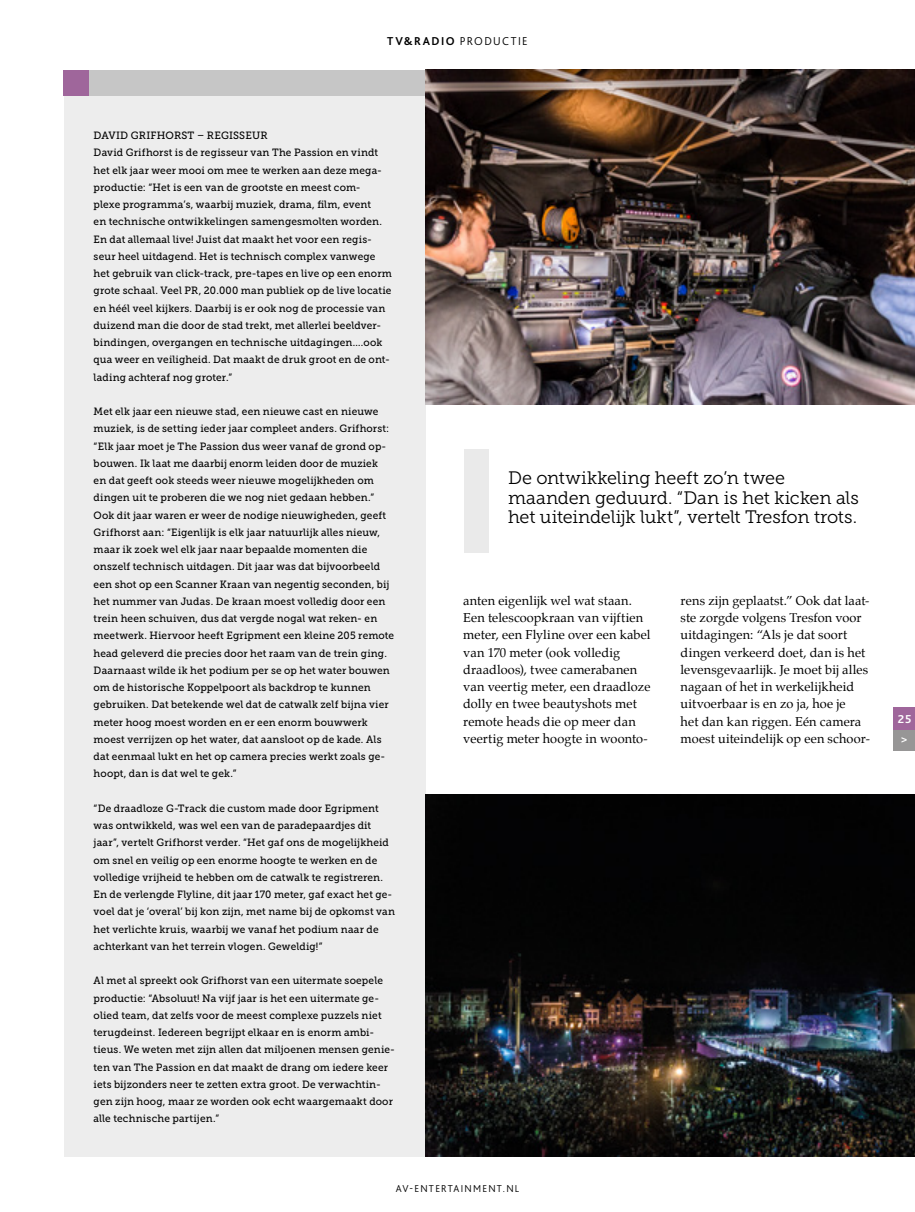
<style>
.page{position:relative;width:915px;height:1212px;background:#fff}
.page>*{position:absolute;margin:0;border:0;box-sizing:border-box;transform-origin:0 0}
.t1{font:18px/19.5px "Museo Slab 300";letter-spacing:-.01em;color:#000}
.t2{font:12.75px/17.2px "Palatino";letter-spacing:.005em;color:#000}
.t3{font:300 12px "Bliss 2";letter-spacing:.12em;color:#000}
.t4{font:700 12px/20.7px "Bliss 2";color:#fff}
.t5{font:10.5px/17.2px "Museo Slab 500";letter-spacing:.015em;color:#000;scale:.96 1}
.t6{font:10.5px/17.2px "Museo Slab 500";letter-spacing:.015em;color:#000}
.t7{font:300 10.5px "Bliss 2";letter-spacing:.125em;color:#000}
.s1{font-weight:700}
</style>
<div class="page">
<div style="left:64px;top:71px;width:361px;height:1086px;background:#ededed"></div>
<div style="left:64px;top:70px;width:361px;height:25px;background:#c6c6c6"></div>
<img style="left:425px;top:70px;width:489px;height:335px">
<img style="left:425px;top:794px;width:489px;height:363px">
<div style="left:64px;top:70px;width:25px;height:25px;background:#9f669b"></div>
<div style="left:893px;top:728px;width:21px;height:22px;background:#979696"></div>
<div style="left:893px;top:707px;width:21px;height:22px;background:#9f669b"></div>
<div style="left:464px;top:449px;width:24px;height:104px;background:#eaeaea"></div>
<p class="t3" style="left:387px;top:33px;width:142px"><span class="s1">TV&amp;RADIO</span> PRODUCTIE</p>
<p class="t6" style="left:94px;top:127px;width:300px">DAVID GRIFHORST – REGISSEUR<br>David Grifhorst is de regisseur van The Passion en vindt het elk jaar weer mooi om mee te werken aan deze mega&shy;productie: “Het is een van de grootste en meest com-<br>plexe programma’s, waarbij muziek, drama, film, event<br>en technische ontwikkelingen samengesmolten worden.<br>En dat allemaal live! Juist dat maakt het voor een regis&shy;seur heel uitdagend. Het is technisch complex vanwege het gebruik van click-track, pre-tapes en live op een enorm grote schaal. Veel PR, 20.000 man publiek op de live locatie en héél veel kijkers. Daarbij is er ook nog de processie van duizend man die door de stad trekt, met allerlei beeldver&shy;bindingen, overgangen en technische uitdagingen….ook qua weer en veiligheid. Dat maakt de druk groot en de ont&shy;lading achteraf nog groter.”</p>
<p class="t5" style="left:94px;top:403px;width:314px">Met elk jaar een nieuwe stad, een nieuwe cast en nieuwe muziek, is de setting ieder jaar compleet anders. Grifhorst: “Elk jaar moet je The Passion dus weer vanaf de grond op&shy;bouwen. Ik laat me daarbij enorm leiden door de muziek<br>en dat geeft ook steeds weer nieuwe mogelijkheden om dingen uit te proberen die we nog niet gedaan hebben.” Ook dit jaar waren er weer de nodige nieuwigheden, geeft Grifhorst aan: “Eigenlijk is elk jaar natuurlijk alles nieuw, maar ik zoek wel elk jaar naar bepaalde momenten die onszelf technisch uitdagen. Dit jaar was dat bijvoorbeeld een shot op een Scanner Kraan van negentig seconden, bij het nummer van Judas. De kraan moest volledig door een trein heen schuiven, dus dat vergde nogal wat reken- en meetwerk. Hiervoor heeft Egripment een kleine 205 remote head geleverd die precies door het raam van de trein ging.<br>Daarnaast wilde ik het podium per se op het water bouwen om de historische Koppelpoort als backdrop te kunnen gebruiken. Dat betekende wel dat de catwalk zelf bijna vier meter hoog moest worden en er een enorm bouwwerk moest verrijzen op het water, dat aansloot op de kade. Als dat eenmaal lukt en het op camera precies werkt zoals ge&shy;hoopt, dan is dat wel te gek.”</p>
<p class="t5" style="left:94px;top:800px;width:315px">“De draadloze G-Track die custom made door Egripment was ontwikkeld, was wel een van de paradepaardjes dit jaar”, vertelt Grifhorst verder. “Het gaf ons de mogelijkheid om snel en veilig op een enorme hoogte te werken en de volledige vrijheid te hebben om de catwalk te registreren.<br>En de verlengde Flyline, dit jaar 170 meter, gaf exact het ge&shy;voel dat je ‘overal’ bij kon zijn, met name bij de opkomst van het verlichte kruis, waarbij we vanaf het podium naar de achterkant van het terrein vlogen. Geweldig!”</p>
<p class="t5" style="left:94px;top:972px;width:315px">Al met al spreekt ook Grifhorst van een uitermate soepele productie: “Absoluut! Na vijf jaar is het een uitermate ge&shy;olied team, dat zelfs voor de meest complexe puzzels niet terugdeinst. Iedereen begrijpt elkaar en is enorm ambi&shy;tieus. We weten met zijn allen dat miljoenen mensen genie&shy;ten van The Passion en dat maakt de drang om iedere keer iets bijzonders neer te zetten extra groot. De verwachtin&shy;gen zijn hoog, maar ze worden ook echt waargemaakt door alle technische partijen.”</p>
<h1 class="t1" style="left:508px;top:468px;width:352px">De ontwikkeling heeft zo’n twee maanden geduurd. “Dan is het kicken als het uiteindelijk lukt”, vertelt Tresfon trots.</h1>
<p class="t2" style="left:463px;top:592px;width:189px">anten eigenlijk wel wat staan.<br>Een telescoopkraan van vijftien meter, een Flyline over een kabel van 170 meter (ook volledig draadloos), twee camerabanen van veertig meter, een draadloze dolly en twee beautyshots met remote heads die op meer dan veertig meter hoogte in woonto-</p>
<p class="t2" style="left:680px;top:592px;width:191px">rens zijn geplaatst.” Ook dat laat&shy;ste zorgde volgens Tresfon voor uitdagingen: “Als je dat soort dingen verkeerd doet, dan is het levensgevaarlijk. Je moet bij alles nagaan of het in werkelijkheid uitvoerbaar is en zo ja, hoe je<br>het dan kan riggen. Eén camera moest uiteindelijk op een schoor-</p>
<p class="t7" style="left:395px;top:1182px;width:125px">AV-ENTERTAINMENT.NL</p>
<p class="t4" style="left:897px;top:708px;width:15px">25 &gt;</p>
</div>
